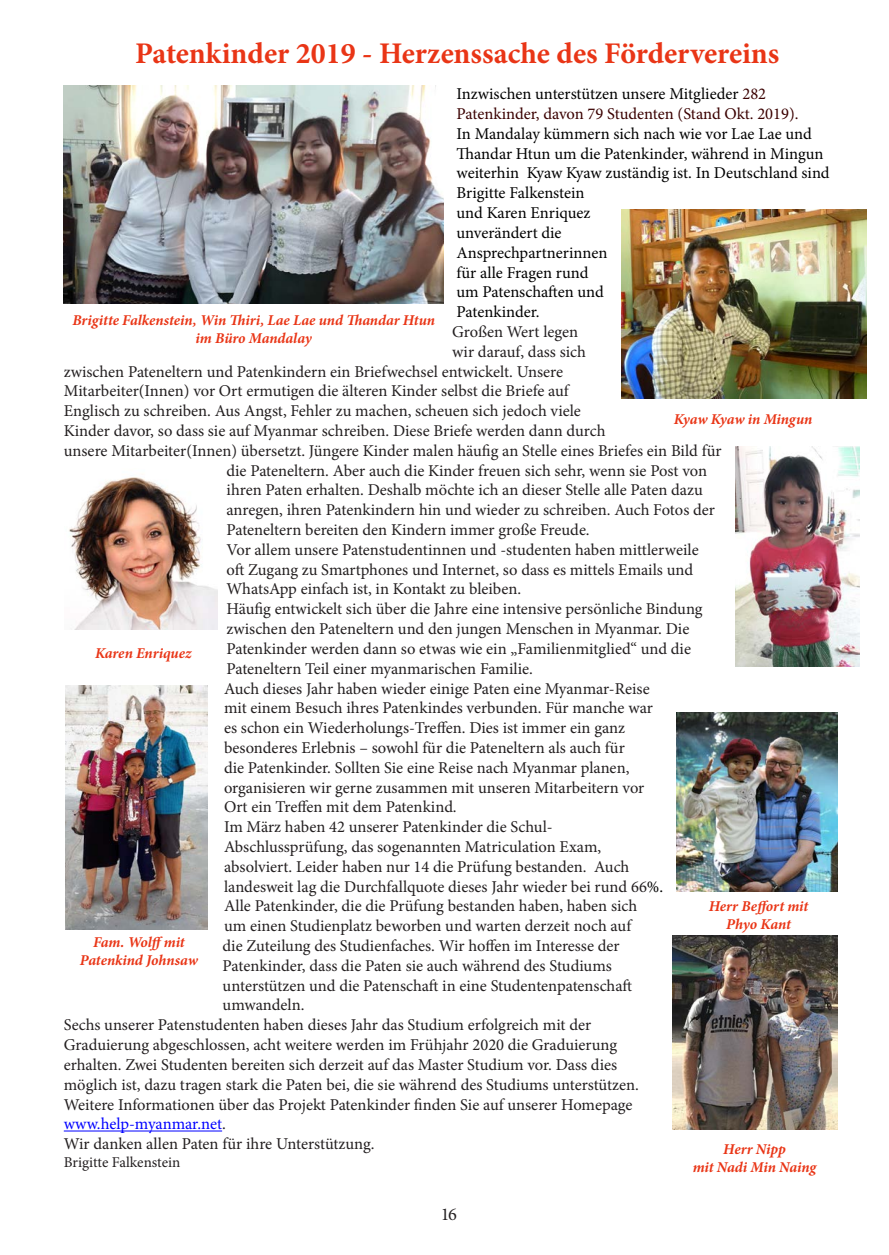
<style>
.page{position:relative;width:889px;height:1255px;background:#fff}
.page>*{position:absolute;margin:0;border:0;box-sizing:border-box;transform-origin:0 0}
.t1{font:700 30px "Minion Pro";color:#e93516}
.t2{font:18px "Minion Pro";color:#231f20}
.t3{font:16.5px "Minion Pro";color:#231f20}
.t4{font:16.5px/19.8px "Minion Pro";color:#000}
.t5{font:16.5px/19.8px "Minion Pro";color:#3a0000}
.t6{font:16.5px "Minion Pro";letter-spacing:-.005em;color:#00f}
.t7{font:italic 700 15px/18px "Minion Pro";letter-spacing:-.005em;color:#e93516;text-align:center}
.t8{font:15px "Minion Pro";letter-spacing:-.005em;color:#231f20}
.s1{color:#000}
.s2{color:#231f20}
</style>
<div class="page">
<hr style="left:64px;top:1130px;width:158px;height:1px;background:#00f">
<img style="left:736px;top:446px;width:123px;height:220px">
<img style="left:69px;top:477px;width:149px;height:153px">
<img style="left:64px;top:86px;width:380px;height:217px">
<img style="left:621px;top:209px;width:245px;height:190px">
<img style="left:65px;top:685px;width:142px;height:244px">
<img style="left:676px;top:712px;width:162px;height:179px">
<img style="left:672px;top:935px;width:166px;height:194px">
<h1 class="t1" style="left:135px;top:33px;width:645px">Patenkinder 2019 - Herzenssache des Fördervereins</h1>
<p class="t5" style="left:456px;top:84px;width:343px"><span class="s1">Inzwischen unterstützen unsere Mitglieder</span> 282<br>Patenkinder, davon 79 Studenten (Stand Okt. 2019).</p>
<p class="t4" style="left:456px;top:124px;width:374px">In Mandalay kümmern sich nach wie vor Lae Lae und<br>Thandar Htun um die Patenkinder, während in Mingun weiterhin Kyaw Kyaw zuständig ist. In Deutschland sind<br>Brigitte Falkenstein<br>und Karen Enriquez<br>unverändert die<br>Ansprechpartnerinnen<br>für alle Fragen rund<br>um Patenschaften und<br>Patenkinder.</p>
<p class="t3" style="left:452px;top:320px;width:127px">Großen Wert legen</p>
<p class="t3" style="left:452px;top:340px;width:135px">wir darauf, dass sich</p>
<p class="t3" style="left:64px;top:360px;width:501px">zwischen Pateneltern und Patenkindern ein Briefwechsel entwickelt. Unsere</p>
<p class="t3" style="left:64px;top:380px;width:506px">Mitarbeiter(Innen) vor Ort ermutigen die älteren Kinder selbst die Briefe auf</p>
<p class="t3" style="left:64px;top:400px;width:518px">Englisch zu schreiben. Aus Angst, Fehler zu machen, scheuen sich jedoch viele</p>
<p class="t3" style="left:64px;top:419px;width:543px">Kinder davor, so dass sie auf Myanmar schreiben. Diese Briefe werden dann durch</p>
<p class="t3" style="left:64px;top:439px;width:659px">unsere Mitarbeiter(Innen) übersetzt. Jüngere Kinder malen häufig an Stelle eines Briefes ein Bild für</p>
<p class="t3" style="left:226px;top:459px;width:482px">die Pateneltern. Aber auch die Kinder freuen sich sehr, wenn sie Post von</p>
<p class="t3" style="left:226px;top:479px;width:478px">ihren Paten erhalten. Deshalb möchte ich an dieser Stelle alle Paten dazu</p>
<p class="t3" style="left:226px;top:499px;width:490px">anregen, ihren Patenkindern hin und wieder zu schreiben. Auch Fotos der</p>
<p class="t3" style="left:226px;top:518px;width:365px">Pateneltern bereiten den Kindern immer große Freude.</p>
<p class="t3" style="left:226px;top:538px;width:474px">Vor allem unsere Patenstudentinnen und -studenten haben mittlerweile</p>
<p class="t3" style="left:226px;top:558px;width:468px">oft Zugang zu Smartphones und Internet, so dass es mittels Emails und</p>
<p class="t3" style="left:226px;top:578px;width:296px">WhatsApp einfach ist, in Kontakt zu bleiben.</p>
<p class="t3" style="left:226px;top:598px;width:478px">Häufig entwickelt sich über die Jahre eine intensive persönliche Bindung</p>
<p class="t3" style="left:226px;top:617px;width:464px">zwischen den Pateneltern und den jungen Menschen in Myanmar. Die</p>
<p class="t3" style="left:226px;top:637px;width:466px">Patenkinder werden dann so etwas wie ein „Familienmitglied“ und die</p>
<p class="t3" style="left:226px;top:657px;width:308px">Pateneltern Teil einer myanmarischen Familie.</p>
<p class="t3" style="left:224px;top:677px;width:427px">Auch dieses Jahr haben wieder einige Paten eine Myanmar-Reise</p>
<p class="t3" style="left:224px;top:697px;width:430px">mit einem Besuch ihres Patenkindes verbunden. Für manche war</p>
<p class="t3" style="left:224px;top:716px;width:402px">es schon ein Wiederholungs-Treffen. Dies ist immer ein ganz</p>
<p class="t3" style="left:224px;top:736px;width:402px">besonderes Erlebnis – sowohl für die Pateneltern als auch für</p>
<p class="t3" style="left:224px;top:756px;width:407px">die Patenkinder. Sollten Sie eine Reise nach Myanmar planen,</p>
<p class="t3" style="left:224px;top:776px;width:422px">organisieren wir gerne zusammen mit unseren Mitarbeitern vor</p>
<p class="t3" style="left:224px;top:796px;width:234px">Ort ein Treffen mit dem Patenkind.</p>
<p class="t3" style="left:224px;top:815px;width:330px">Im März haben 42 unserer Patenkinder die Schul-</p>
<p class="t3" style="left:224px;top:835px;width:379px">Abschlussprüfung, das sogenannten Matriculation Exam,</p>
<p class="t3" style="left:224px;top:855px;width:407px">absolviert. Leider haben nur 14 die Prüfung bestanden. Auch</p>
<p class="t3" style="left:224px;top:875px;width:440px">landesweit lag die Durchfallquote dieses Jahr wieder bei rund 66<span class="s1">%.</span></p>
<p class="t3" style="left:224px;top:895px;width:415px">Alle Patenkinder, die die Prüfung bestanden haben, haben sich</p>
<p class="t3" style="left:224px;top:914px;width:409px">um einen Studienplatz beworben und warten derzeit noch auf</p>
<p class="t3" style="left:223px;top:934px;width:398px">die Zuteilung des Studienfaches. Wir hoffen im Interesse der</p>
<p class="t3" style="left:223px;top:954px;width:391px">Patenkinder, dass die Paten sie auch während des Studiums</p>
<p class="t3" style="left:223px;top:974px;width:411px">unterstützen und die Patenschaft in eine Studentenpatenschaft</p>
<p class="t3" style="left:223px;top:994px;width:83px">umwandeln.</p>
<p class="t3" style="left:64px;top:1013px;width:529px">Sechs unserer Patenstudenten haben dieses Jahr das Studium erfolgreich mit der</p>
<p class="t3" style="left:64px;top:1033px;width:555px">Graduierung abgeschlossen, acht weitere werden im Frühjahr 2020 die Graduierung</p>
<p class="t3" style="left:64px;top:1053px;width:555px">erhalten. Zwei Studenten bereiten sich derzeit auf das Master Studium vor. Dass dies</p>
<p class="t3" style="left:64px;top:1073px;width:576px">möglich ist, dazu tragen stark die Paten bei, die sie während des Studiums unterstützen.</p>
<p class="t3" style="left:64px;top:1093px;width:570px">Weitere Informationen über das Projekt Patenkinder finden Sie auf unserer Homepage</p>
<p class="t6" style="left:64px;top:1112px;width:164px">www.help-myanmar.net<span class="s2">.</span></p>
<p class="t3" style="left:64px;top:1132px;width:312px">Wir danken allen Paten für ihre Unterstützung.</p>
<p class="t8" style="left:64px;top:1152px;width:118px">Brigitte Falkenstein</p>
<p class="t7" style="left:72px;top:311px;width:364px">Brigitte Falkenstein, Win Thiri, Lae Lae und Thandar Htun im Büro Mandalay</p>
<p class="t7" style="left:674px;top:410px;width:140px">Kyaw Kyaw in Mingun</p>
<p class="t7" style="left:95px;top:644px;width:98px">Karen Enriquez</p>
<p class="t7" style="left:708px;top:896px;width:101px">Herr Beffort mit<br>Phyo Kant</p>
<p class="t7" style="left:80px;top:932px;width:119px">Fam. Wolff mit<br>Patenkind Johnsaw</p>
<p class="t7" style="left:692px;top:1139px;width:125px">Herr Nipp<br>mit Nadi Min Naing</p>
<p class="t2" style="left:442px;top:1201px;width:16px">16</p>
</div>
